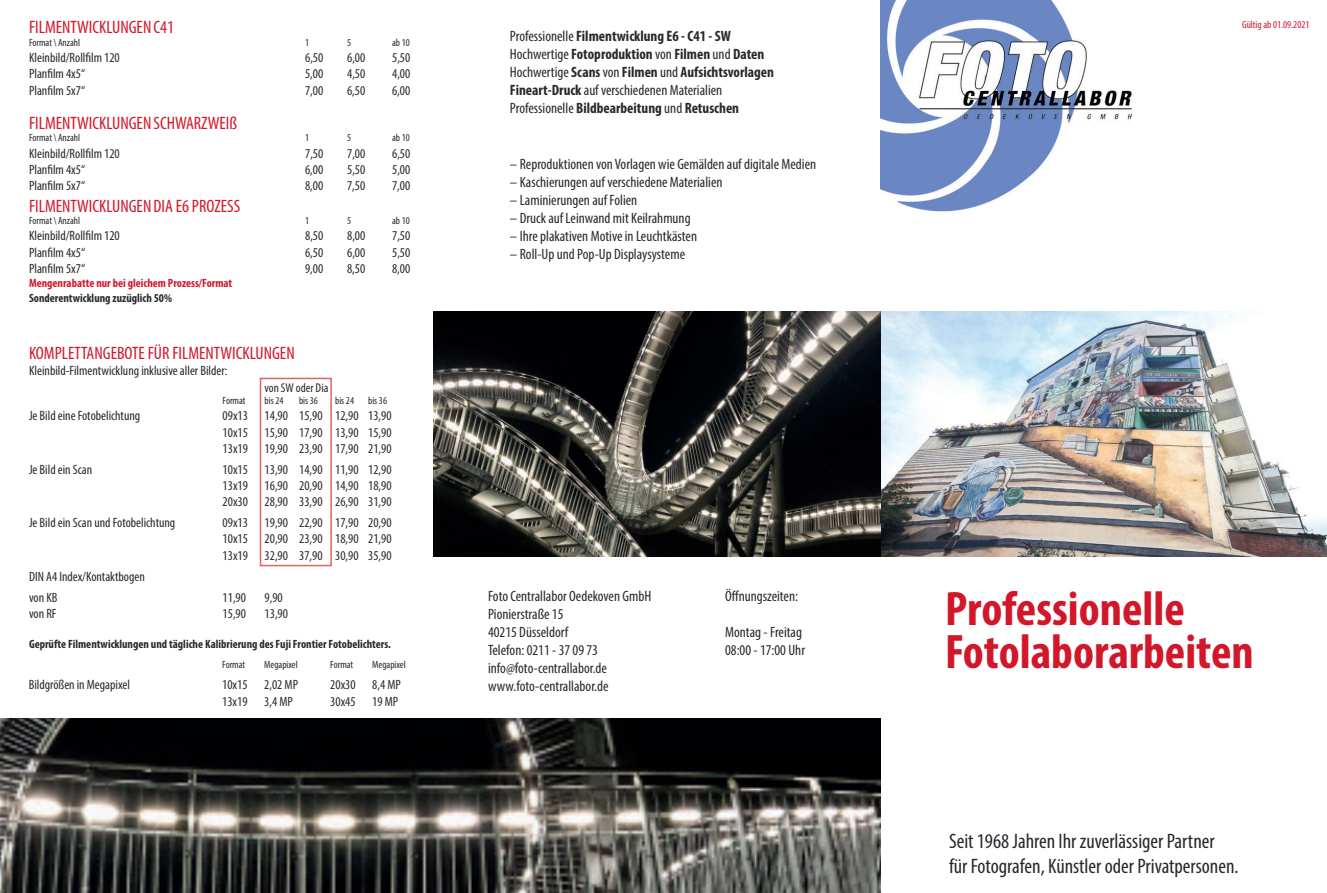
<style>
.page{position:relative;width:1327px;height:893px;background:#fff}
.page>*{position:absolute;margin:0;border:0;box-sizing:border-box;transform-origin:0 0}
.t1{font:700 condensed 48.6px/43px "Myriad Pro";color:#d1182b}
.t2{font:condensed 21px/25.2px "Myriad Pro";color:#26292d}
.t3{font:condensed 18px "Myriad Pro";color:#d1182b}
.t4{font:condensed 15px/18px "Myriad Pro";color:#26292d}
.t5{font:700 condensed 15px/18px "Myriad Pro";color:#26292d}
.t6{font:condensed 13.5px/16.2px "Myriad Pro";color:#26292d;text-align:justify}
.t7{font:condensed 12.75px "Myriad Pro";color:#26292d}
.t8{font:700 condensed 12px "Myriad Pro";color:#26292d}
.t9{font:700 condensed 12px "Myriad Pro";color:#d1182b}
.t10{font:condensed 10.5px "Myriad Pro";color:#26292d}
.t11{font:condensed 10.5px "Myriad Pro";color:#d1182b}
.s1{font-weight:400}
</style>
<div class="page">
<img style="left:880px;top:0;width:252px;height:212px">
<img style="left:434px;top:312px;width:893px;height:245px">
<div style="left:260px;top:378px;width:72px;height:188px;border:2px solid #de6657"></div>
<img style="left:0;top:719px;width:880px;height:174px">
<h3 class="t3" style="left:29px;top:17px;width:146px">FILMENTWICKLUNGEN C41</h3>
<p class="t10" style="left:29px;top:36px;width:53px">Format \ Anzahl</p>
<p class="t10" style="left:305px;top:36px;width:6px">1</p>
<p class="t10" style="left:347px;top:36px;width:6px">5</p>
<p class="t10" style="left:392px;top:36px;width:19px">ab 10</p>
<p class="t6" style="left:29px;top:49px;width:92px">Kleinbild/Rollfilm 120</p>
<p class="t6" style="left:305px;top:49px;width:20px">6,50</p>
<p class="t6" style="left:347px;top:49px;width:20px">6,00</p>
<p class="t6" style="left:392px;top:49px;width:20px">5,50</p>
<p class="t6" style="left:29px;top:66px;width:58px">Planfilm 4x5“</p>
<p class="t6" style="left:305px;top:66px;width:20px">5,00</p>
<p class="t6" style="left:347px;top:66px;width:20px">4,50</p>
<p class="t6" style="left:392px;top:66px;width:20px">4,00</p>
<p class="t6" style="left:29px;top:82px;width:58px">Planfilm 5x7“</p>
<p class="t6" style="left:305px;top:82px;width:20px">7,00</p>
<p class="t6" style="left:347px;top:82px;width:20px">6,50</p>
<p class="t6" style="left:392px;top:82px;width:20px">6,00</p>
<h3 class="t3" style="left:29px;top:112px;width:210px">FILMENTWICKLUNGEN SCHWARZWEIß</h3>
<p class="t10" style="left:29px;top:132px;width:53px">Format \ Anzahl</p>
<p class="t10" style="left:305px;top:132px;width:6px">1</p>
<p class="t10" style="left:347px;top:132px;width:6px">5</p>
<p class="t10" style="left:392px;top:132px;width:19px">ab 10</p>
<p class="t6" style="left:29px;top:145px;width:92px">Kleinbild/Rollfilm 120</p>
<p class="t6" style="left:305px;top:145px;width:20px">7,50</p>
<p class="t6" style="left:347px;top:145px;width:20px">7,00</p>
<p class="t6" style="left:392px;top:145px;width:20px">6,50</p>
<p class="t6" style="left:29px;top:161px;width:58px">Planfilm 4x5“</p>
<p class="t6" style="left:305px;top:161px;width:20px">6,00</p>
<p class="t6" style="left:347px;top:161px;width:20px">5,50</p>
<p class="t6" style="left:392px;top:161px;width:20px">5,00</p>
<p class="t6" style="left:29px;top:177px;width:58px">Planfilm 5x7“</p>
<p class="t6" style="left:305px;top:177px;width:20px">8,00</p>
<p class="t6" style="left:347px;top:177px;width:20px">7,50</p>
<p class="t6" style="left:392px;top:177px;width:20px">7,00</p>
<h3 class="t3" style="left:29px;top:195px;width:213px">FILMENTWICKLUNGEN DIA E6 PROZESS</h3>
<p class="t10" style="left:29px;top:214px;width:53px">Format \ Anzahl</p>
<p class="t10" style="left:305px;top:214px;width:6px">1</p>
<p class="t10" style="left:347px;top:214px;width:6px">5</p>
<p class="t10" style="left:392px;top:214px;width:19px">ab 10</p>
<p class="t6" style="left:29px;top:228px;width:92px">Kleinbild/Rollfilm 120</p>
<p class="t6" style="left:305px;top:228px;width:20px">8,50</p>
<p class="t6" style="left:347px;top:228px;width:20px">8,00</p>
<p class="t6" style="left:392px;top:228px;width:20px">7,50</p>
<p class="t6" style="left:29px;top:244px;width:58px">Planfilm 4x5“</p>
<p class="t6" style="left:305px;top:244px;width:20px">6,50</p>
<p class="t6" style="left:347px;top:244px;width:20px">6,00</p>
<p class="t6" style="left:392px;top:244px;width:20px">5,50</p>
<p class="t6" style="left:29px;top:260px;width:58px">Planfilm 5x7“</p>
<p class="t6" style="left:305px;top:260px;width:20px">9,00</p>
<p class="t6" style="left:347px;top:260px;width:20px">8,50</p>
<p class="t6" style="left:392px;top:260px;width:20px">8,00</p>
<p class="t9" style="left:29px;top:276px;width:205px">Mengenrabatte nur bei gleichem Prozess/Format</p>
<p class="t8" style="left:29px;top:290px;width:144px">Sonderentwicklung zuzüglich 50%</p>
<h3 class="t3" style="left:29px;top:342px;width:267px">KOMPLETTANGEBOTE FÜR FILMENTWICKLUNGEN</h3>
<p class="t6" style="left:29px;top:363px;width:200px">Kleinbild-Filmentwicklung inklusive aller Bilder:</p>
<p class="t7" style="left:265px;top:380px;width:65px">von SW oder Dia</p>
<p class="t10" style="left:223px;top:394px;width:24px">Format</p>
<p class="t10" style="left:265px;top:394px;width:20px">bis 24</p>
<p class="t10" style="left:299px;top:394px;width:20px">bis 36</p>
<p class="t10" style="left:335px;top:394px;width:20px">bis 24</p>
<p class="t10" style="left:368px;top:394px;width:20px">bis 36</p>
<p class="t6" style="left:29px;top:408px;width:113px">Je Bild eine Fotobelichtung</p>
<p class="t6" style="left:223px;top:408px;width:170px">09x13 14,90 15,90 12,90 13,90<br>10x15 15,90 17,90 13,90 15,90<br>13x19 19,90 23,90 17,90 21,90</p>
<p class="t6" style="left:29px;top:461px;width:65px">Je Bild ein Scan</p>
<p class="t6" style="left:223px;top:461px;width:170px">10x15 13,90 14,90 11,90 12,90<br>13x19 16,90 20,90 14,90 18,90<br>20x30 28,90 33,90 26,90 31,90</p>
<p class="t6" style="left:29px;top:514px;width:148px">Je Bild ein Scan und Fotobelichtung</p>
<p class="t6" style="left:223px;top:514px;width:170px">09x13 19,90 22,90 17,90 20,90<br>10x15 20,90 23,90 18,90 21,90<br>13x19 32,90 37,90 30,90 35,90</p>
<p class="t6" style="left:29px;top:565px;width:117px;line-height:21px">DIN A4 Index/Kontaktbogen von KB</p>
<p class="t6" style="left:223px;top:589px;width:25px">11,90</p>
<p class="t6" style="left:265px;top:589px;width:20px">9,90</p>
<p class="t6" style="left:29px;top:605px;width:29px">von RF</p>
<p class="t6" style="left:223px;top:605px;width:25px">15,90</p>
<p class="t6" style="left:265px;top:605px;width:25px">13,90</p>
<p class="t8" style="left:29px;top:637px;width:363px">Geprüfte Filmentwicklungen und tägliche Kalibrierung des Fuji Frontier Fotobelichters.</p>
<p class="t10" style="left:222px;top:659px;width:24px">Format</p>
<p class="t10" style="left:264px;top:659px;width:35px">Megapixel</p>
<p class="t10" style="left:330px;top:659px;width:24px">Format</p>
<p class="t10" style="left:372px;top:659px;width:35px">Megapixel</p>
<p class="t6" style="left:29px;top:677px;width:103px">Bildgrößen in Megapixel</p>
<p class="t6" style="left:222px;top:677px;width:77px">10x15 2,02 MP</p>
<p class="t6" style="left:330px;top:677px;width:72px">20x30 8,4 MP</p>
<p class="t6" style="left:222px;top:693px;width:72px">13x19 3,4 MP</p>
<p class="t6" style="left:330px;top:693px;width:69px">30x45 19 MP</p>
<p class="t5" style="left:510px;top:26px;width:266px"><span class="s1">Professionelle</span> Filmentwicklung E6 - C41 - SW <span class="s1">Hochwertige</span> Fotoproduktion <span class="s1">von</span> Filmen <span class="s1">und</span> Daten <span class="s1">Hochwertige</span> Scans <span class="s1">von</span> Filmen <span class="s1">und</span> Aufsichtsvorlagen Fineart-Druck <span class="s1">auf verschiedenen Materialien Professionelle</span> Bildbearbeitung <span class="s1">und</span> Retuschen</p>
<p class="t4" style="left:510px;top:155px;width:308px">– Reproduktionen von Vorlagen wie Gemälden auf digitale Medien</p>
<p class="t4" style="left:510px;top:173px;width:214px">– Kaschierungen auf verschiedene Materialien</p>
<p class="t4" style="left:510px;top:191px;width:129px">– Laminierungen auf Folien</p>
<p class="t4" style="left:510px;top:209px;width:182px">– Druck auf Leinwand mit Keilrahmung</p>
<p class="t4" style="left:510px;top:227px;width:189px">– Ihre plakativen Motive in Leuchtkästen</p>
<p class="t4" style="left:510px;top:245px;width:177px">– Roll-Up und Pop-Up Displaysysteme</p>
<p class="t4" style="left:488px;top:587px;width:165px">Foto Centrallabor Oedekoven GmbH<br>Pionierstraße 15<br>40215 Düsseldorf<br>Telefon: 0211 - 37 09 73 info@foto-centrallabor.de www.foto-centrallabor.de</p>
<p class="t4" style="left:725px;top:587px;width:74px">Öffnungszeiten:</p>
<p class="t4" style="left:725px;top:623px;width:81px">Montag - Freitag<br>08:00 - 17:00 Uhr</p>
<p class="t11" style="left:1242px;top:18px;width:69px">Gültig ab 01.09.2021</p>
<h1 class="t1" style="left:945px;top:586px;width:310px">Professionelle<br>Fotolaborarbeiten</h1>
<h2 class="t2" style="left:949px;top:828px;width:291px">Seit 1968 Jahren Ihr zuverlässiger Partner<br>für Fotografen, Künstler oder Privatpersonen.</h2>
</div>
